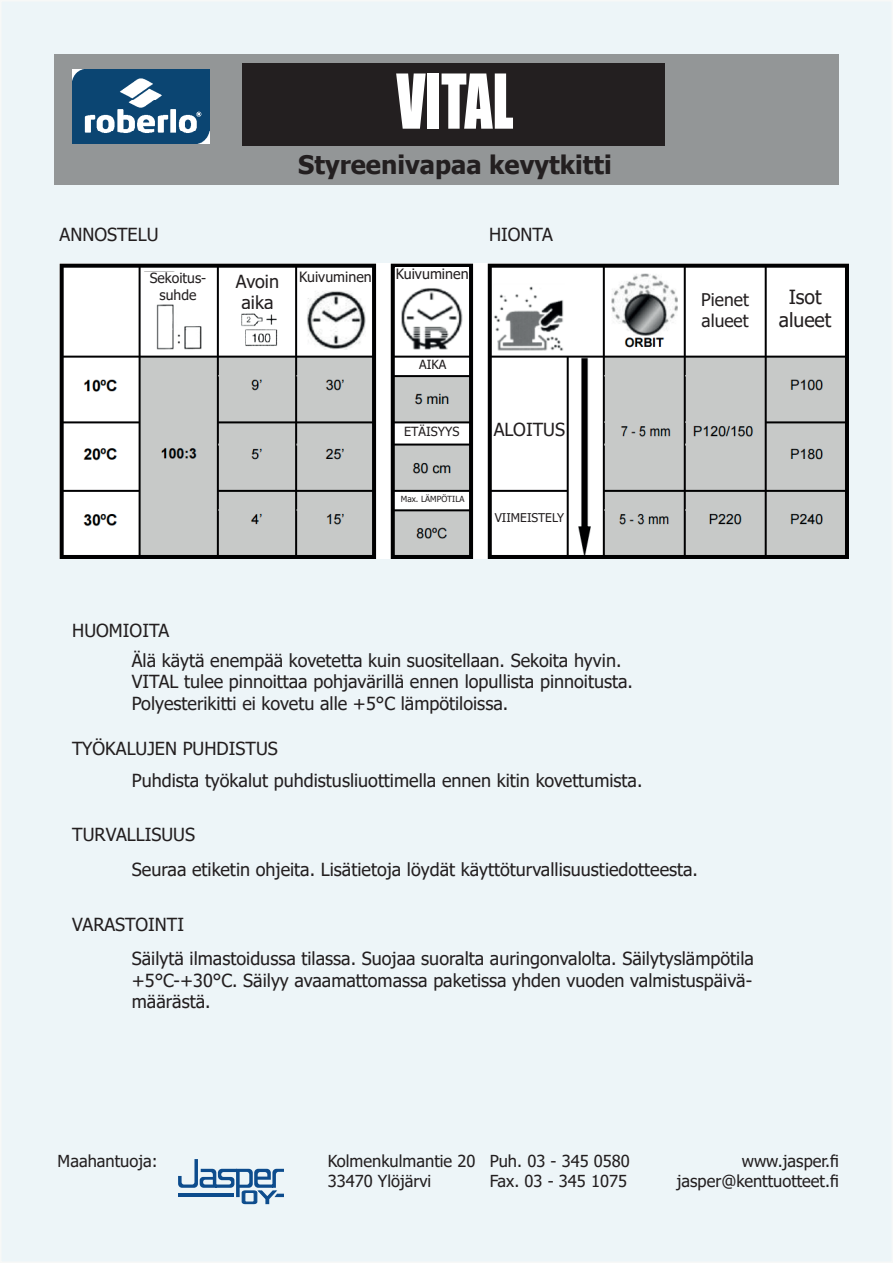
<style>
.page{position:relative;width:893px;height:1263px;background:#fff}
.page>*{position:absolute;margin:0;border:0;box-sizing:border-box;transform-origin:0 0}
.t1{font:69.75px "Impact";color:#fff;scale:.79 1}
.t2{font:700 25.5px "Tahoma";color:#231f20}
.t3{font:19.5px/23.4px "Tahoma";color:#231f20;text-align:center}
.t4{font:18px/21.6px "Tahoma";color:#231f20}
.t5{font:17.4px/21px "Tahoma";color:#231f20}
.t6{font:16.5px "Tahoma";color:#231f20}
.t7{font:14.25px "Tahoma";color:#231f20}
.t8{font:14.1px "Tahoma";color:#231f20}
.t9{font:13.95px/16.8px "Tahoma";color:#231f20;text-align:center}
.t10{font:12.6px "Tahoma";color:#231f20}
.t11{font:12px "Tahoma";color:#231f20}
.t12{font:8.4px "Tahoma";color:#231f20}
</style>
<div class="page">
<div style="left:1px;top:1px;width:891px;height:1261px;background:#edf5f8"></div>
<img style="left:60px;top:264px;width:789px;height:294px">
<div style="left:54px;top:54px;width:785px;height:131px;background:#939697"></div>
<img style="left:72px;top:69px;width:137px;height:74px">
<div style="left:242px;top:64px;width:423px;height:82px;background:#231f20"></div>
<div style="left:406px;top:359px;width:54px;height:14px;background:#fff"></div>
<div style="left:397px;top:426px;width:70px;height:14px;background:#fff"></div>
<div style="left:397px;top:495px;width:71px;height:11px;background:#fff"></div>
<div style="left:493px;top:422px;width:73px;height:19px;background:#fff"></div>
<div style="left:221px;top:274px;width:73px;height:74px;background:#fff"></div>
<img style="left:241px;top:313px;width:37px;height:33px">
<div style="left:299px;top:272px;width:73px;height:81px;background:#fff"></div>
<img style="left:307px;top:291px;width:59px;height:59px">
<div style="left:395px;top:268px;width:74px;height:82px;background:#fff"></div>
<img style="left:401px;top:288px;width:63px;height:63px">
<div style="left:144px;top:272px;width:69px;height:79px;background:#fff"></div>
<img style="left:156px;top:304px;width:45px;height:46px">
<div style="left:493px;top:513px;width:73px;height:13px;background:#fff"></div>
<div style="left:687px;top:293px;width:76px;height:45px;background:#fff"></div>
<div style="left:767px;top:289px;width:76px;height:45px;background:#fff"></div>
<svg style="left:178px;top:1159px;width:106px;height:45px"></svg>
<h1 class="t1" style="left:396px;top:47px;width:150px">VITAL</h1>
<h2 class="t2" style="left:298px;top:147px;width:315px">Styreenivapaa kevytkitti</h2>
<p class="t4" style="left:60px;top:224px;width:100px">ANNOSTELU</p>
<p class="t4" style="left:489px;top:224px;width:65px">HIONTA</p>
<p class="t9" style="left:150px;top:270px;width:58px">Sekoitus&shy;suhde</p>
<p class="t4" style="left:236px;top:271px;width:45px;text-align:center">Avoin aika</p>
<p class="t8" style="left:299px;top:268px;width:74px">Kuivuminen</p>
<p class="t7" style="left:396px;top:264px;width:74px">Kuivuminen</p>
<p class="t10" style="left:419px;top:355px;width:29px">AIKA</p>
<p class="t10" style="left:404px;top:423px;width:57px">ETÄISYYS</p>
<p class="t12" style="left:401px;top:493px;width:65px">Max. LÄMPÖTILA</p>
<p class="t4" style="left:494px;top:420px;width:73px">ALOITUS</p>
<p class="t11" style="left:495px;top:510px;width:71px">VIIMEISTELY</p>
<p class="t5" style="left:701px;top:290px;width:49px">Pienet alueet</p>
<p class="t3" style="left:779px;top:286px;width:54px">Isot alueet</p>
<p class="t4" style="left:132px;top:617px;width:491px;line-height:29.7px;text-indent:-60px">HUOMIOITA<br>Älä käytä enempää kovetetta kuin suositellaan. Sekoita hyvin.</p>
<p class="t4" style="left:132px;top:672px;width:503px">VITAL tulee pinnoittaa pohjavärillä ennen lopullista pinnoitusta.<br>Polyesterikitti ei kovetu alle +5°C lämpötiloissa.</p>
<p class="t4" style="left:132px;top:734px;width:512px;line-height:31.2px;text-indent:-60px">TYÖKALUJEN PUHDISTUS<br>Puhdista työkalut puhdistusliuottimella ennen kitin kovettumista.</p>
<p class="t4" style="left:132px;top:818px;width:568px;line-height:34.8px;text-indent:-60px">TURVALLISUUS<br>Seuraa etiketin ohjeita. Lisätietoja löydät käyttöturvallisuustiedotteesta.</p>
<p class="t4" style="left:132px;top:909px;width:624px;line-height:34px;text-indent:-60px">VARASTOINTI<br>Säilytä ilmastoidussa tilassa. Suojaa suoralta auringonvalolta. Säilytyslämpötila</p>
<p class="t4" style="left:132px;top:970px;width:622px">+5°C-+30°C. Säilyy avaamattomassa paketissa yhden vuoden valmistuspäivä&shy;määrästä.</p>
<p class="t6" style="left:58px;top:1150px;width:101px">Maahantuoja:</p>
<p class="t6" style="left:328px;top:1150px;width:304px">Kolmenkulmantie 20 Puh. 03 - 345 0580</p>
<p class="t6" style="left:742px;top:1150px;width:99px">www.jasper.fi</p>
<p class="t6" style="left:328px;top:1170px;width:105px">33470 Ylöjärvi</p>
<p class="t6" style="left:490px;top:1170px;width:139px">Fax. 03 - 345 1075</p>
<p class="t6" style="left:677px;top:1170px;width:164px">jasper@kenttuotteet.fi</p>
</div>
